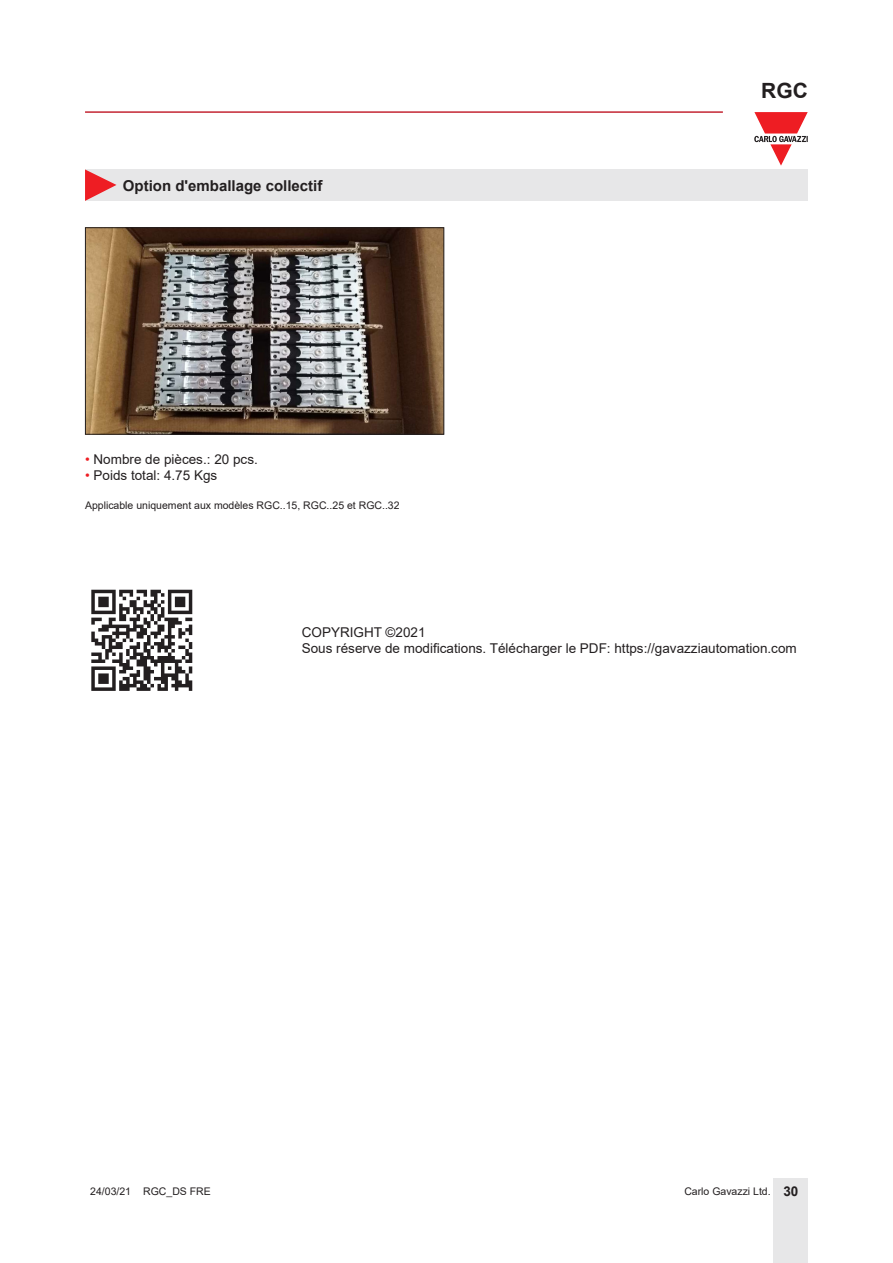
<style>
.page{position:relative;width:893px;height:1263px;background:#fff}
.page>*{position:absolute;margin:0;border:0;box-sizing:border-box;transform-origin:0 0}
.t1{font:700 21px "Arial";color:#231f20}
.Titolo03{font:700 15px "Arial";color:#231f20}
.TestoTabellaSx{font:13.5px "Arial";color:#231f20}
.t2{font:10.5px "Arial";color:#231f20}
.s1{color:#ee1d23}
.s2{font-weight:700;font-size:13.5px}
</style>
<div class="page">
<div style="left:774px;top:1178px;width:34px;height:85px;background:#e7e7e8"></div>
<svg style="left:754px;top:112px;width:54px;height:54px"></svg>
<hr style="left:85px;top:111px;width:638px;height:2px;background:#c42633">
<img style="left:91px;top:589px;width:102px;height:102px">
<img style="left:87px;top:229px;width:355px;height:204px">
<div style="left:85px;top:227px;width:359px;height:208px;border:1px solid #231f20"></div>
<div style="left:85px;top:169px;width:723px;height:32px;background:#e7e7e8"></div>
<svg style="left:85px;top:169px;width:31px;height:32px"></svg>
<p class="Titolo03" style="left:123px;top:175px;width:201px">Option d'emballage collectif</p>
<p class="TestoTabellaSx" style="left:85px;top:450px;width:174px"><span class="s1">•</span> Nombre de pièces.: 20 pcs.</p>
<p class="TestoTabellaSx" style="left:85px;top:466px;width:134px"><span class="s1">•</span> Poids total: 4.75 Kgs</p>
<p class="t2" style="left:85px;top:498px;width:316px">Applicable uniquement aux modèles RGC..15, RGC..25 et RGC..32</p>
<h1 class="t1" style="left:761px;top:75px;width:48px">RGC</h1>
<p class="TestoTabellaSx" style="left:302px;top:623px;width:125px">COPYRIGHT ©2021</p>
<p class="TestoTabellaSx" style="left:302px;top:639px;width:496px">Sous réserve de modifications. Télécharger le PDF: https://gavazziautomation.com</p>
<p class="t2" style="left:90px;top:1183px;width:122px">24/03/21 RGC_DS FRE</p>
<p class="t2" style="left:684px;top:1183px;width:116px">Carlo Gavazzi Ltd. <span class="s2">30</span></p>
</div>
